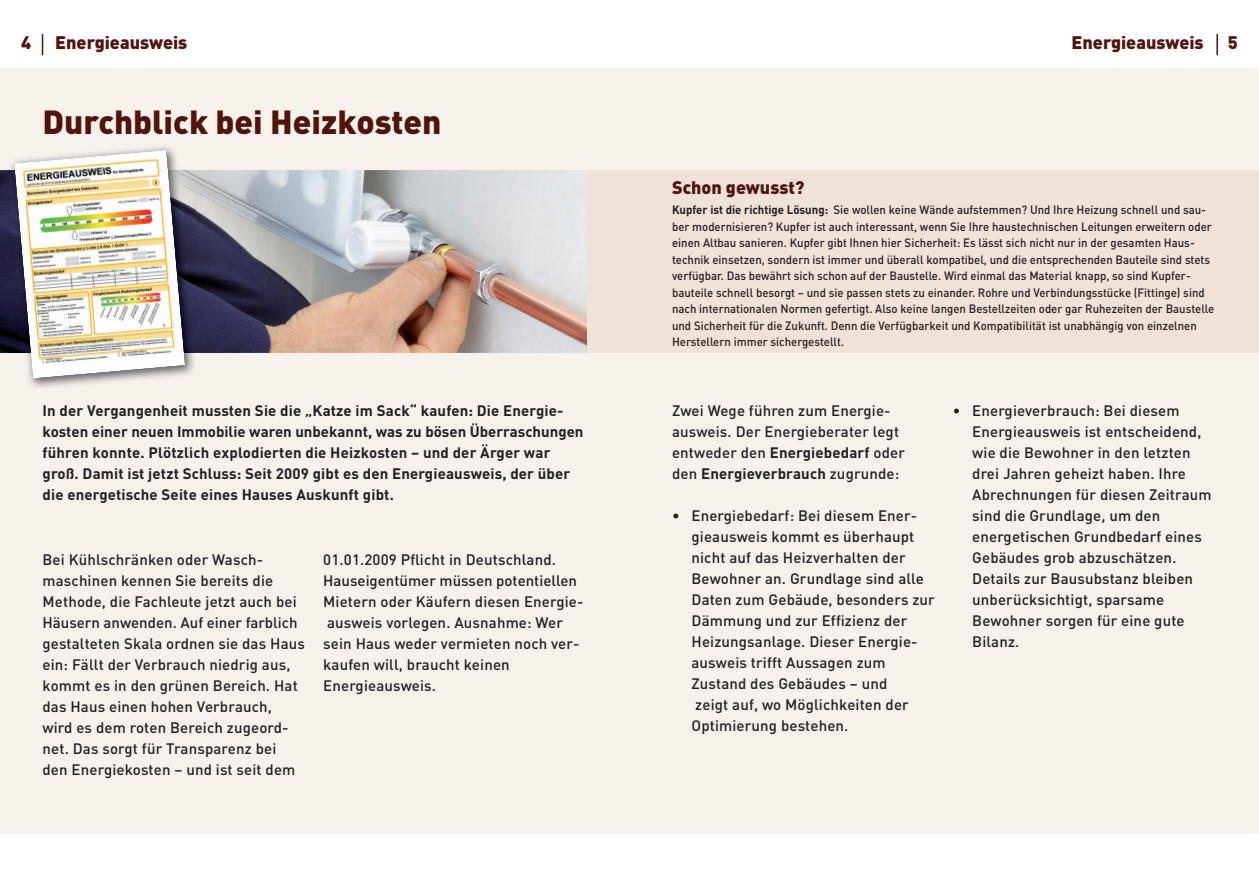
<style>
.page{position:relative;width:1259px;height:893px;background:#fff}
.page>*{position:absolute;margin:0;border:0;box-sizing:border-box;transform-origin:0 0}
.t1{font:900 33px "DIN";color:#4f150d}
.t2{font:900 18px "DIN";color:#4f150d}
.t3{font:500 15px/21px "DIN";letter-spacing:.01em;color:#231f20}
.t4{font:700 15px/21px "DIN";letter-spacing:.01em;color:#231f20}
.t5{font:500 12px/16.5px "DIN";color:#231f20;scale:.95 1}
.s1{font-weight:700}
</style>
<div class="page">
<div style="left:0;top:68px;width:1259px;height:765px;background:#f7f1eb"></div>
<div style="left:0;top:170px;width:1259px;height:183px;background:#f0e2d8"></div>
<svg style="left:42px;top:34px;width:1px;height:21px"></svg>
<img style="left:0;top:170px;width:587px;height:183px">
<hr style="left:1216px;top:34px;width:2px;height:21px;background:#4f150d">
<img style="left:11px;top:147px;width:183px;height:241px">
<img style="left:8px;top:170px;width:187px;height:183px">
<img style="left:14px;top:150px;width:171px;height:228px">
<p class="t2" style="left:21px;top:36px;width:12px">4</p>
<p class="t2" style="left:55px;top:36px;width:134px">Energieausweis</p>
<h1 class="t1" style="left:43px;top:110px;width:400px">Durchblick bei Heizkosten</h1>
<p class="t4" style="left:43px;top:402px;width:542px">In der Vergangenheit mussten Sie die „Katze im Sack“ kaufen: Die Energie&shy;kosten einer neuen Immobilie waren unbekannt, was zu bösen Überraschungen führen konnte. Plötzlich explodierten die Heizkosten – und der Ärger war groß. Damit ist jetzt Schluss: Seit 2009 gibt es den Energieausweis, der über die energetische Seite eines Hauses Auskunft gibt.</p>
<p class="t3" style="left:43px;top:551px;width:264px">Bei Kühlschränken oder Wasch&shy;maschinen kennen Sie bereits die Methode, die Fachleute jetzt auch bei Häusern anwenden. Auf einer farblich gestalteten Skala ordnen sie das Haus ein: Fällt der Verbrauch niedrig aus, kommt es in den grünen Bereich. Hat das Haus einen hohen Verbrauch, wird es dem roten Bereich zugeord&shy;net. Das sorgt für Transparenz bei den Energiekosten – und ist seit dem</p>
<p class="t3" style="left:323px;top:551px;width:262px">01.01.2009 Pflicht in Deutschland.<br>Hauseigentümer müssen potentiellen<br>Mietern oder Käufern diesen Energie&shy;ausweis vorlegen. Ausnahme: Wer sein Haus weder vermieten noch ver&shy;kaufen will, braucht keinen<br>Energieausweis.</p>
<p class="t2" style="left:1071px;top:36px;width:134px">Energieausweis</p>
<p class="t2" style="left:1227px;top:36px;width:12px">5</p>
<p class="t2" style="left:672px;top:181px;width:134px">Schon gewusst?</p>
<p class="t5" style="left:672px;top:203px;width:572px"><span class="s1">Kupfer ist die richtige Lösung:</span> Sie wollen keine Wände aufstemmen? Und Ihre Heizung schnell und sau&shy;ber modernisieren? Kupfer ist auch interessant, wenn Sie Ihre haustechnischen Leitungen erweitern oder einen Altbau sanieren. Kupfer gibt Ihnen hier Sicherheit: Es lässt sich nicht nur in der gesamten Haus&shy;technik einsetzen, sondern ist immer und überall kompatibel, und die entsprechenden Bauteile sind stets verfügbar. Das bewährt sich schon auf der Baustelle. Wird einmal das Material knapp, so sind Kupfer&shy;bauteile schnell besorgt – und sie passen stets zu einander. Rohre und Verbindungsstücke (Fittinge) sind nach internationalen Normen gefertigt. Also keine langen Bestellzeiten oder gar Ruhezeiten der Baustelle und Sicherheit für die Zukunft. Denn die Verfügbarkeit und Kompatibilität ist unabhängig von einzelnen Herstellern immer sichergestellt.</p>
<p class="t3" style="left:672px;top:402px;width:234px">Zwei Wege führen zum Energie&shy;ausweis. Der Energieberater legt entweder den <span class="s1">Energiebedarf</span> oder den <span class="s1">Energieverbrauch</span> zugrunde:</p>
<p class="t3" style="left:691px;top:507px;width:245px;text-indent:-20px">• Energiebedarf: Bei diesem Ener&shy;gieausweis kommt es überhaupt nicht auf das Heizverhalten der<br>Bewohner an. Grundlage sind alle<br>Daten zum Gebäude, besonders zur<br>Dämmung und zur Effizienz der<br>Heizungsanlage. Dieser Energie&shy;ausweis trifft Aussagen zum<br>Zustand des Gebäudes – und<br>zeigt auf, wo Möglichkeiten der<br>Optimierung bestehen.</p>
<p class="t3" style="left:972px;top:402px;width:241px;text-indent:-20px">• Energieverbrauch: Bei diesem<br>Energieausweis ist entscheidend, wie die Bewohner in den letzten drei Jahren geheizt haben. Ihre<br>Abrechnungen für diesen Zeitraum sind die Grundlage, um den energetischen Grundbedarf eines<br>Gebäudes grob abzuschätzen.<br>Details zur Bausubstanz bleiben unberücksichtigt, sparsame<br>Bewohner sorgen für eine gute<br>Bilanz.</p>
</div>
